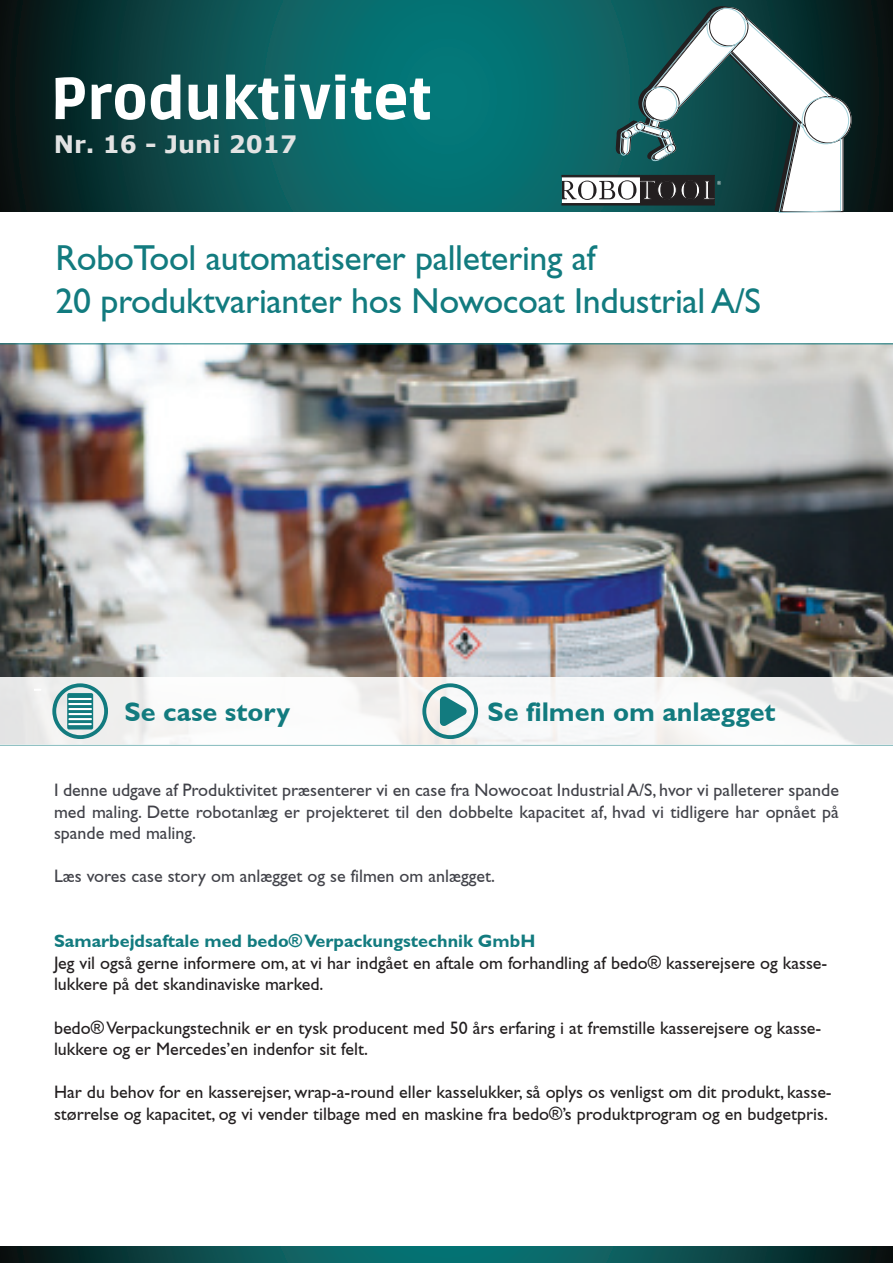
<style>
.page{position:relative;width:893px;height:1263px;background:#fff}
.page>*{position:absolute;margin:0;border:0;box-sizing:border-box;transform-origin:0 0}
.t1{font:900 58.5px "Ruda";color:#fff}
.t2{font:36px/43.2px "Gill Reg";letter-spacing:-.01em;color:#127b7f}
.t3{font:700 27px "Gill";color:#127b7f}
.t4{font:700 24px "Verdana";color:#e2e3e3}
.t5{font:18px/21.6px "Gill Reg";color:#231f20}
.t6{font:18px/21.6px "Gill Reg";color:#414249;text-align:justify}
.t7{font:700 18px "Gill";color:#127b7f}
</style>
<div class="page">
<svg style="left:0;top:0;width:893px;height:211px;background:#085151"></svg>
<div style="left:703px;top:6px;width:39px;height:40px;border:1px solid #231f20;border-radius:50%"></div>
<div style="left:709px;top:7px;width:39px;height:39px;border:1px solid #231f20;border-radius:50%"></div>
<svg style="left:844px;top:8px;width:5px;height:204px"></svg>
<svg style="left:562px;top:8px;width:282px;height:205px"></svg>
<img style="left:0;top:344px;width:893px;height:333px">
<svg style="left:0;top:677px;width:893px;height:68px"></svg>
<svg style="left:0;top:1247px;width:893px;height:16px;background:#0a4c4c"></svg>
<svg style="left:422px;top:683px;width:56px;height:56px"></svg>
<svg style="left:52px;top:683px;width:56px;height:56px;background:#adcccc"></svg>
<svg style="left:67px;top:693px;width:26px;height:36px"></svg>
<hr style="left:68px;top:698px;width:24px;height:2px;background:#fff">
<svg style="left:34px;top:689px;width:7px;height:2px"></svg>
<hr style="left:68px;top:703px;width:24px;height:2px;background:#fff">
<hr style="left:68px;top:708px;width:24px;height:2px;background:#fff">
<hr style="left:68px;top:713px;width:24px;height:2px;background:#fff">
<hr style="left:68px;top:718px;width:24px;height:2px;background:#fff">
<hr style="left:68px;top:723px;width:24px;height:2px;background:#fff">
<h1 class="t1" style="left:51px;top:65px;width:383px">Produktivitet</h1>
<h3 class="t4" style="left:54px;top:127px;width:245px">Nr. 16 - Juni 2017</h3>
<h2 class="t2" style="left:55px;top:236px;width:707px">RoboTool automatiserer palletering af<br>20 produktvarianter hos Nowocoat Industrial A/S</h2>
<h3 class="t3" style="left:124px;top:696px;width:167px">Se case story</h3>
<h3 class="t3" style="left:487px;top:696px;width:290px">Se filmen om anlægget</h3>
<p class="t6" style="left:54px;top:779px;width:786px">I denne udgave af Produktivitet præsenterer vi en case fra Nowocoat Industrial A/S, hvor vi palleterer spande med maling. Dette robotanlæg er projekteret til den dobbelte kapacitet af, hvad vi tidligere har opnået på spande med maling.</p>
<p class="t6" style="left:54px;top:865px;width:442px">Læs vores case story om anlægget og se filmen om anlægget.</p>
<p class="t7" style="left:54px;top:930px;width:483px">Samarbejdsaftale med bedo® Verpackungstechnik GmbH</p>
<p class="t5" style="left:54px;top:952px;width:775px">Jeg vil også gerne informere om, at vi har indgået en aftale om forhandling af bedo® kasserejsere og kasse&shy;lukkere på det skandinaviske marked.</p>
<p class="t5" style="left:54px;top:1016px;width:769px">bedo® Verpackungstechnik er en tysk producent med 50 års erfaring i at fremstille kasserejsere og kasse&shy;lukkere og er Mercedes’en indenfor sit felt.</p>
<p class="t5" style="left:54px;top:1081px;width:779px">Har du behov for en kasserejser, wrap-a-round eller kasselukker, så oplys os venligst om dit produkt, kasse&shy;størrelse og kapacitet, og vi vender tilbage med en maskine fra bedo®’s produktprogram og en budgetpris.</p>
</div>
